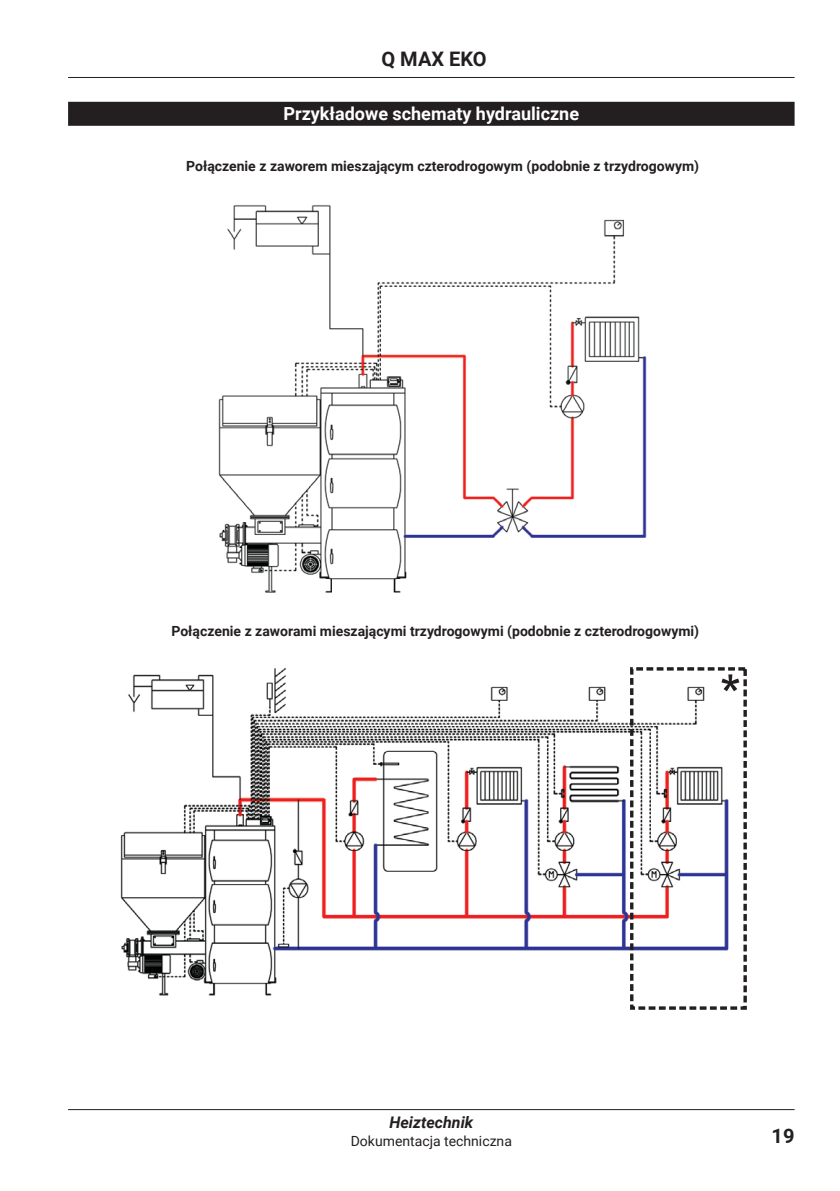
<style>
.page{position:relative;width:840px;height:1191px;background:#fff}
.page>*{position:absolute;margin:0;border:0;box-sizing:border-box;transform-origin:0 0}
.t1{font:700 20px "Roboto";color:#231f20}
.t2{font:700 18px "Roboto";color:#fff}
.t3{font:italic 700 16px "Roboto";color:#231f20}
.t4{font:700 14px "Roboto";color:#231f20}
.t5{font:14px "Roboto";color:#231f20}
</style>
<div class="page">
<hr style="left:68px;top:1109px;width:726px;height:1px;background:#231f20">
<hr style="left:68px;top:77px;width:726px;height:1px;background:#231f20">
<div style="left:68px;top:102px;width:726px;height:24px;background:#231f20"></div>
<img style="left:218px;top:205px;width:429px;height:388px">
<img style="left:120px;top:667px;width:609px;height:330px">
<div style="left:629px;top:667px;width:117px;height:342px;border:3px dashed #231f20"></div>
<svg style="left:721px;top:674px;width:18px;height:17px"></svg>
<h1 class="t1" style="left:381px;top:45px;width:107px">Q MAX EKO</h1>
<p class="t2" style="left:283px;top:101px;width:297px">Przykładowe schematy hydrauliczne</p>
<p class="t4" style="left:186px;top:156px;width:514px">Połączenie z zaworem mieszającym czterodrogowym (podobnie z trzydrogowym)</p>
<p class="t4" style="left:171px;top:621px;width:529px">Połączenie z zaworami mieszającymi trzydrogowymi (podobnie z czterodrogowymi)</p>
<p class="t3" style="left:389px;top:1111px;width:85px">Heiztechnik</p>
<p class="t5" style="left:350px;top:1131px;width:163px">Dokumentacja techniczna</p>
<h1 class="t1" style="left:771px;top:1121px;width:24px">19</h1>
</div>
